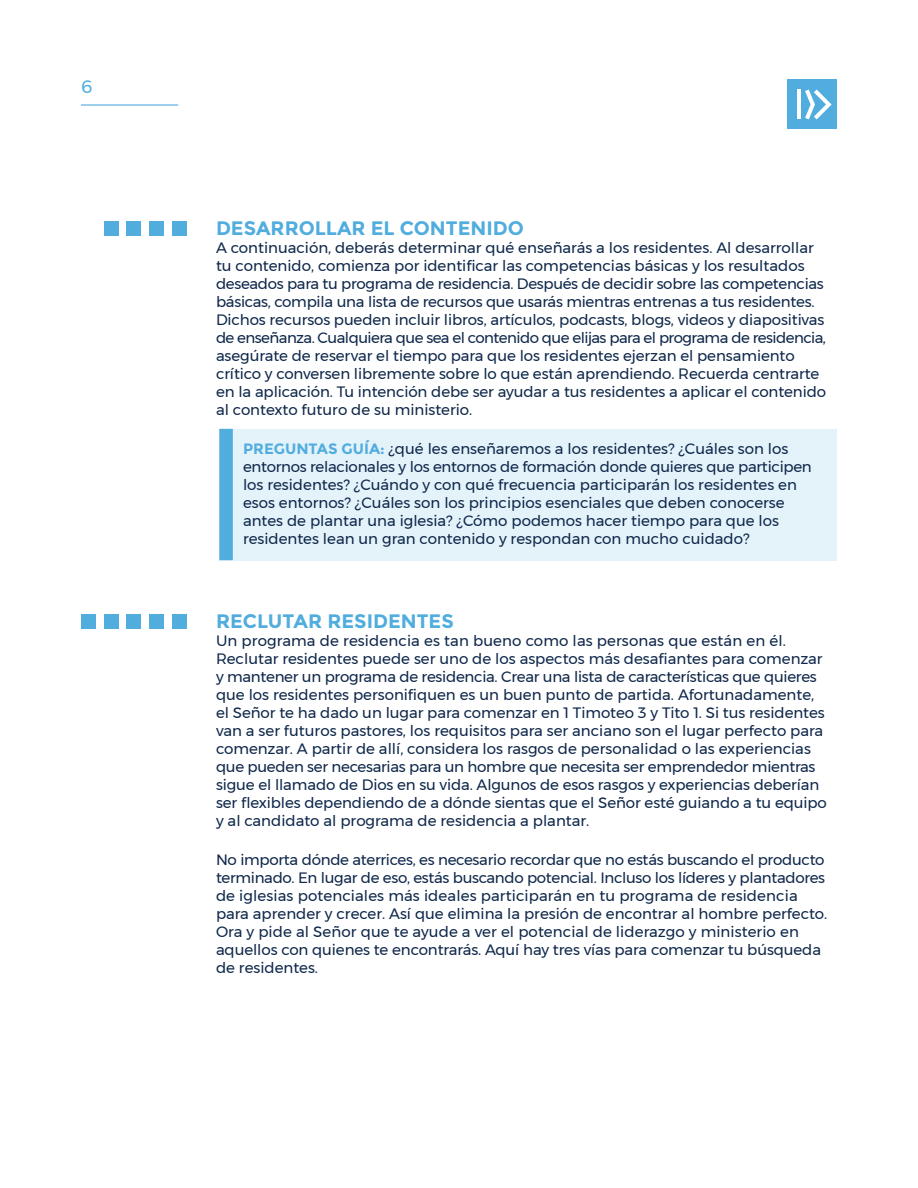
<style>
.page{position:relative;width:918px;height:1188px;background:#fff}
.page>*{position:absolute;margin:0;border:0;box-sizing:border-box;transform-origin:0 0}
.t1{font:700 19.5px "Montserrat";color:#50adde}
.t2{font:18px "Montserrat";color:#50adde}
.t3{font:15px/18px "Montserrat";letter-spacing:-.005em;color:#0e274a}
.s1{font-weight:700;color:#50adde}
</style>
<div class="page">
<hr style="left:81px;top:104px;width:97px;height:2px;background:#50adde">
<div style="left:788px;top:80px;width:49px;height:49px;background:#50adde"></div>
<hr style="left:797px;top:90px;width:4px;height:29px;background:#fff">
<svg style="left:805px;top:90px;width:27px;height:29px"></svg>
<div style="left:220px;top:429px;width:617px;height:131px;background:#e4f2fa"></div>
<div style="left:219px;top:429px;width:14px;height:131px;background:#50adde"></div>
<div style="left:127px;top:221px;width:14px;height:14px;background:#50adde"></div>
<div style="left:150px;top:221px;width:14px;height:14px;background:#50adde"></div>
<div style="left:104px;top:221px;width:14px;height:14px;background:#50adde"></div>
<div style="left:173px;top:221px;width:14px;height:14px;background:#50adde"></div>
<div style="left:127px;top:614px;width:14px;height:14px;background:#50adde"></div>
<div style="left:150px;top:614px;width:14px;height:14px;background:#50adde"></div>
<div style="left:81px;top:614px;width:14px;height:14px;background:#50adde"></div>
<div style="left:104px;top:614px;width:14px;height:14px;background:#50adde"></div>
<div style="left:173px;top:614px;width:14px;height:14px;background:#50adde"></div>
<p class="t2" style="left:81px;top:73px;width:13px">6</p>
<p class="t1" style="left:216px;top:216px;width:309px">DESARROLLAR EL CONTENIDO</p>
<p class="t3" style="left:216px;top:238px;width:612px">A continuación, deberás determinar qué enseñarás a los residentes. Al desarrollar tu contenido, comienza por identificar las competencias básicas y los resultados deseados para tu programa de residencia. Después de decidir sobre las competencias básicas, compila una lista de recursos que usarás mientras entrenas a tus residentes.<br>Dichos recursos pueden incluir libros, artículos, podcasts, blogs, videos y diapositivas de enseñanza. Cualquiera que sea el contenido que elijas para el programa de residencia, asegúrate de reservar el tiempo para que los residentes ejerzan el pensamiento crítico y conversen libremente sobre lo que están aprendiendo. Recuerda centrarte en la aplicación. Tu intención debe ser ayudar a tus residentes a aplicar el contenido al contexto futuro de su ministerio.</p>
<p class="t3" style="left:243px;top:439px;width:570px"><span class="s1">PREGUNTAS GUÍA:</span> ¿qué les enseñaremos a los residentes? ¿Cuáles son los entornos relacionales y los entornos de formación donde quieres que participen los residentes? ¿Cuándo y con qué frecuencia participarán los residentes en esos entornos? ¿Cuáles son los principios esenciales que deben conocerse antes de plantar una iglesia? ¿Cómo podemos hacer tiempo para que los residentes lean un gran contenido y respondan con mucho cuidado?</p>
<p class="t1" style="left:216px;top:609px;width:239px">RECLUTAR RESIDENTES</p>
<p class="t3" style="left:216px;top:631px;width:612px">Un programa de residencia es tan bueno como las personas que están en él.<br>Reclutar residentes puede ser uno de los aspectos más desafiantes para comenzar y mantener un programa de residencia. Crear una lista de características que quieres que los residentes personifiquen es un buen punto de partida. Afortunadamente, el Señor te ha dado un lugar para comenzar en 1 Timoteo 3 y Tito 1. Si tus residentes van a ser futuros pastores, los requisitos para ser anciano son el lugar perfecto para comenzar. A partir de allí, considera los rasgos de personalidad o las experiencias que pueden ser necesarias para un hombre que necesita ser emprendedor mientras sigue el llamado de Dios en su vida. Algunos de esos rasgos y experiencias deberían ser flexibles dependiendo de a dónde sientas que el Señor esté guiando a tu equipo y al candidato al programa de residencia a plantar.</p>
<p class="t3" style="left:216px;top:850px;width:613px">No importa dónde aterrices, es necesario recordar que no estás buscando el producto terminado. En lugar de eso, estás buscando potencial. Incluso los líderes y plantadores de iglesias potenciales más ideales participarán en tu programa de residencia para aprender y crecer. Así que elimina la presión de encontrar al hombre perfecto.<br>Ora y pide al Señor que te ayude a ver el potencial de liderazgo y ministerio en aquellos con quienes te encontrarás. Aquí hay tres vías para comenzar tu búsqueda de residentes.</p>
</div>
